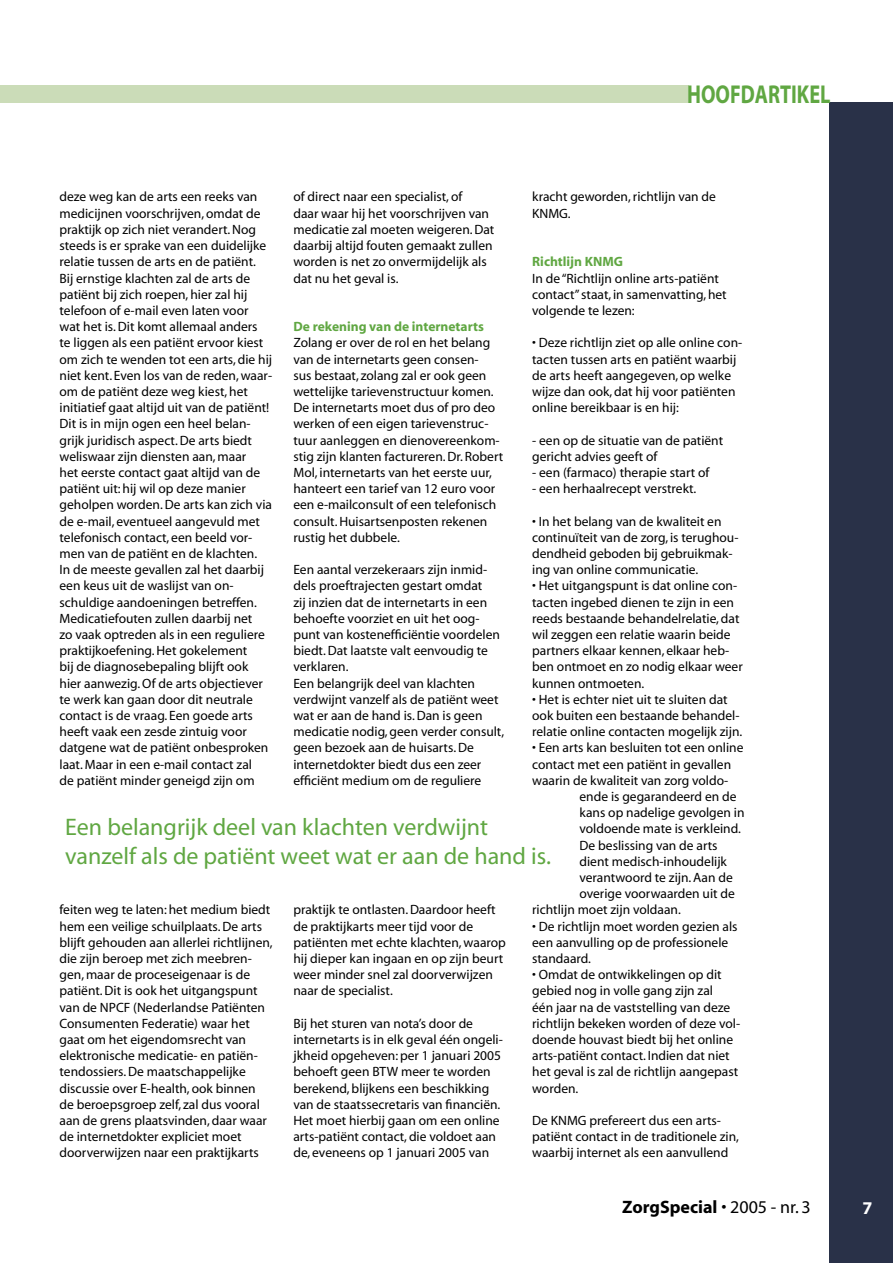
<style>
.page{position:relative;width:893px;height:1263px;background:#fff}
.page>*{position:absolute;margin:0;border:0;box-sizing:border-box;transform-origin:0 0}
.t1{font:700 25.95px "Myriad";color:#60a742;scale:.78 1}
.t2{font:24px/28.8px "Myriad";color:#60a742}
.t3{font:700 18px "Myriad";color:#000}
.t4{font:700 18px "Myriad";color:#fff}
.t5{font:13.5px/16.2px "Myriad";color:#000}
.t6{font:700 13.5px "Myriad";color:#60a742}
.s1{font-weight:400}
</style>
<div class="page">
<div style="left:829px;top:102px;width:64px;height:1161px;background:#293148"></div>
<div style="left:0;top:85px;width:689px;height:18px;background:#cbdcb8"></div>
<h1 class="t1" style="left:687px;top:81px;width:185px">HOOFDARTIKEL</h1>
<p class="t5" style="left:293px;top:189px;width:203px">of direct naar een specialist, of<br>daar waar hij het voorschrijven van medicatie zal moeten weigeren. Dat daarbij altijd fouten gemaakt zullen worden is net zo onvermijdelijk als dat nu het geval is.</p>
<p class="t6" style="left:293px;top:320px;width:192px">De rekening van de internetarts</p>
<p class="t5" style="left:293px;top:335px;width:211px">Zolang er over de rol en het belang van de internetarts geen consen-<br>sus bestaat, zolang zal er ook geen wettelijke tarievenstructuur komen.<br>De internetarts moet dus of pro deo werken of een eigen tarievenstruc&shy;tuur aanleggen en dienovereenkom&shy;stig zijn klanten factureren. Dr. Robert Mol, internetarts van het eerste uur, hanteert een tarief van 12 euro voor een e-mailconsult of een telefonisch consult. Huisartsenposten rekenen rustig het dubbele.</p>
<p class="t5" style="left:293px;top:562px;width:212px">Een aantal verzekeraars zijn inmid&shy;dels proeftrajecten gestart omdat<br>zij inzien dat de internetarts in een behoefte voorziet en uit het oog&shy;punt van kostenefficiëntie voordelen biedt. Dat laatste valt eenvoudig te verklaren.<br>Een belangrijk deel van klachten verdwijnt vanzelf als de patiënt weet wat er aan de hand is. Dan is geen medicatie nodig, geen verder consult, geen bezoek aan de huisarts. De internetdokter biedt dus een zeer efficiënt medium om de reguliere</p>
<p class="t5" style="left:60px;top:189px;width:214px">deze weg kan de arts een reeks van medicijnen voorschrijven, omdat de praktijk op zich niet verandert. Nog steeds is er sprake van een duidelijke relatie tussen de arts en de patiënt.<br>Bij ernstige klachten zal de arts de patiënt bij zich roepen, hier zal hij telefoon of e-mail even laten voor wat het is. Dit komt allemaal anders te liggen als een patiënt ervoor kiest om zich te wenden tot een arts, die hij niet kent. Even los van de reden, waar&shy;om de patiënt deze weg kiest, het initiatief gaat altijd uit van de patiënt!<br>Dit is in mijn ogen een heel belan&shy;grijk juridisch aspect. De arts biedt weliswaar zijn diensten aan, maar<br>het eerste contact gaat altijd van de patiënt uit: hij wil op deze manier geholpen worden. De arts kan zich via de e-mail, eventueel aangevuld met telefonisch contact, een beeld vor&shy;men van de patiënt en de klachten.<br>In de meeste gevallen zal het daarbij een keus uit de waslijst van on&shy;schuldige aandoeningen betreffen.<br>Medicatiefouten zullen daarbij net<br>zo vaak optreden als in een reguliere praktijkoefening. Het gokelement<br>bij de diagnosebepaling blijft ook hier aanwezig. Of de arts objectiever te werk kan gaan door dit neutrale contact is de vraag. Een goede arts heeft vaak een zesde zintuig voor datgene wat de patiënt onbesproken laat. Maar in een e-mail contact zal<br>de patiënt minder geneigd zijn om</p>
<p class="t5" style="left:532px;top:189px;width:185px">kracht geworden, richtlijn van de<br>KNMG.</p>
<p class="t6" style="left:532px;top:255px;width:92px">Richtlijn KNMG</p>
<p class="t5" style="left:532px;top:270px;width:196px">In de “Richtlijn online arts-patiënt contact” staat, in samenvatting, het volgende te lezen:</p>
<p class="t5" style="left:532px;top:335px;width:212px">• Deze richtlijn ziet op alle online con&shy;tacten tussen arts en patiënt waarbij de arts heeft aangegeven, op welke wijze dan ook, dat hij voor patiënten online bereikbaar is en hij:</p>
<p class="t5" style="left:532px;top:432px;width:193px">- een op de situatie van de patiënt gericht advies geeft of</p>
<p class="t5" style="left:532px;top:465px;width:179px">- een (farmaco) therapie start of</p>
<p class="t5" style="left:532px;top:481px;width:166px">- een herhaalrecept verstrekt.</p>
<p class="t5" style="left:532px;top:513px;width:208px">• In het belang van de kwaliteit en continuïteit van de zorg, is terughou&shy;dendheid geboden bij gebruikmak&shy;ing van online communicatie.</p>
<p class="t5" style="left:532px;top:578px;width:212px">• Het uitgangspunt is dat online con&shy;tacten ingebed dienen te zijn in een reeds bestaande behandelrelatie, dat wil zeggen een relatie waarin beide partners elkaar kennen, elkaar heb&shy;ben ontmoet en zo nodig elkaar weer kunnen ontmoeten.</p>
<p class="t5" style="left:532px;top:692px;width:212px">• Het is echter niet uit te sluiten dat ook buiten een bestaande behandel&shy;relatie online contacten mogelijk zijn.</p>
<p class="t5" style="left:532px;top:740px;width:213px">• Een arts kan besluiten tot een online contact met een patiënt in gevallen waarin de kwaliteit van zorg voldo-</p>
<p class="t5" style="left:579px;top:789px;width:159px">ende is gegarandeerd en de</p>
<p class="t5" style="left:579px;top:805px;width:167px">kans op nadelige gevolgen in</p>
<p class="t5" style="left:579px;top:821px;width:163px">voldoende mate is verkleind.</p>
<p class="t5" style="left:579px;top:837px;width:140px">De beslissing van de arts</p>
<p class="t5" style="left:579px;top:854px;width:149px">dient medisch-inhoudelijk</p>
<p class="t5" style="left:579px;top:870px;width:155px">verantwoord te zijn. Aan de</p>
<p class="t5" style="left:579px;top:886px;width:157px">overige voorwaarden uit de</p>
<p class="t5" style="left:532px;top:902px;width:150px">richtlijn moet zijn voldaan.</p>
<p class="t5" style="left:532px;top:918px;width:207px">• De richtlijn moet worden gezien als een aanvulling op de professionele standaard.</p>
<p class="t5" style="left:532px;top:967px;width:209px">• Omdat de ontwikkelingen op dit gebied nog in volle gang zijn zal<br>één jaar na de vaststelling van deze richtlijn bekeken worden of deze vol&shy;doende houvast biedt bij het online arts-patiënt contact. Indien dat niet het geval is zal de richtlijn aangepast worden.</p>
<p class="t5" style="left:532px;top:1113px;width:208px">De KNMG prefereert dus een arts&shy;patiënt contact in de traditionele zin, waarbij internet als een aanvullend</p>
<h2 class="t2" style="left:65px;top:814px;width:487px">Een belangrijk deel van klachten verdwijnt vanzelf als de patiënt weet wat er aan de hand is.</h2>
<p class="t5" style="left:60px;top:902px;width:215px">feiten weg te laten: het medium biedt hem een veilige schuilplaats. De arts blijft gehouden aan allerlei richtlijnen, die zijn beroep met zich meebren&shy;gen, maar de proceseigenaar is de patiënt. Dit is ook het uitgangspunt van de NPCF (Nederlandse Patiënten Consumenten Federatie) waar het gaat om het eigendomsrecht van elektronische medicatie- en patiën&shy;tendossiers. De maatschappelijke discussie over E-health, ook binnen de beroepsgroep zelf, zal dus vooral aan de grens plaatsvinden, daar waar de internetdokter expliciet moet doorverwijzen naar een praktijkarts</p>
<p class="t5" style="left:293px;top:902px;width:214px">praktijk te ontlasten. Daardoor heeft de praktijkarts meer tijd voor de patiënten met echte klachten, waarop hij dieper kan ingaan en op zijn beurt weer minder snel zal doorverwijzen naar de specialist.</p>
<p class="t5" style="left:293px;top:1016px;width:211px">Bij het sturen van nota’s door de internetarts is in elk geval één ongeli&shy;jkheid opgeheven: per 1 januari 2005 behoeft geen BTW meer te worden berekend, blijkens een beschikking van de staatssecretaris van financiën.<br>Het moet hierbij gaan om een online arts-patiënt contact, die voldoet aan de, eveneens op 1 januari 2005 van</p>
<h3 class="t3" style="left:622px;top:1197px;width:190px">ZorgSpecial <span class="s1">• 2005 - nr. 3</span></h3>
<h3 class="t4" style="left:863px;top:1199px;width:11px">7</h3>
</div>
